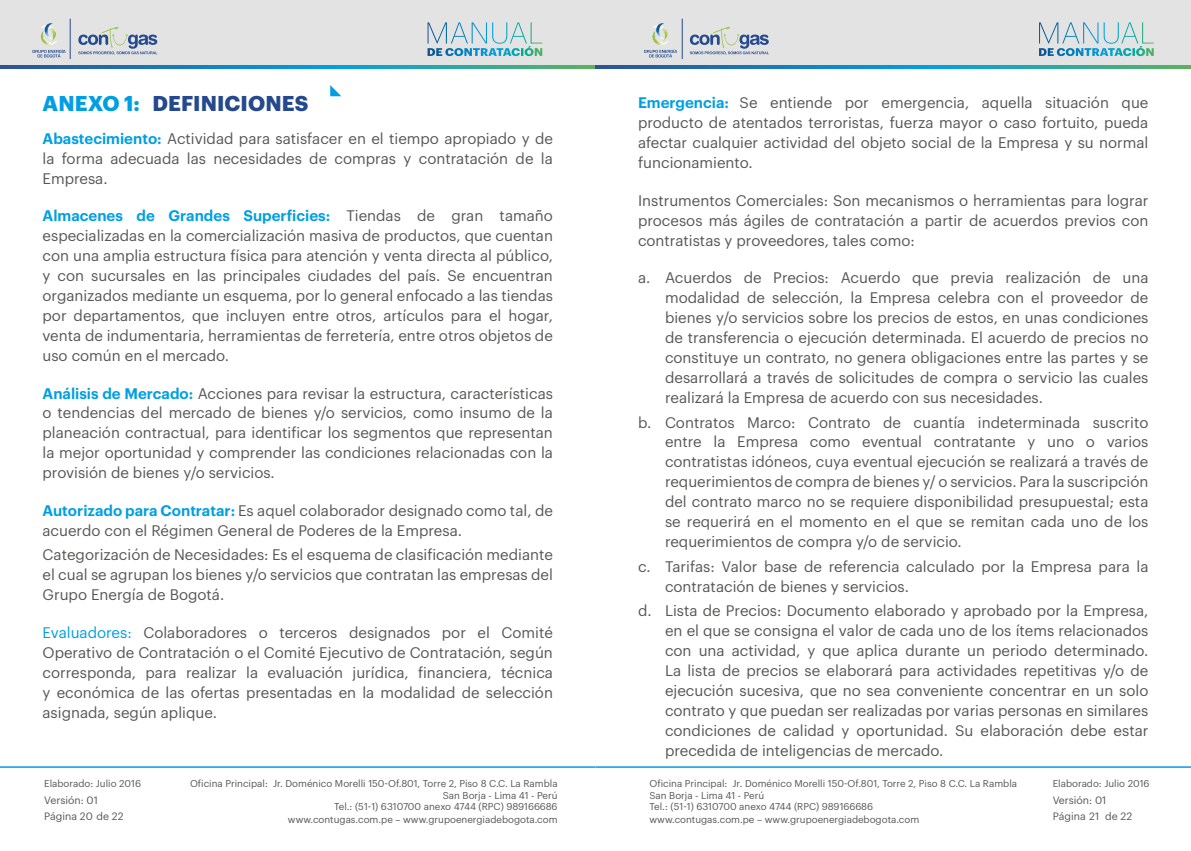
<style>
.page{position:relative;width:1191px;height:851px;background:#fff}
.page>*{position:absolute;margin:0;border:0;box-sizing:border-box;transform-origin:0 0}
.t1{font:700 21px "Graphik";letter-spacing:.005em;color:#25498d}
.t2{font:15px/20px "Graphik";color:#575756;text-align:justify}
.t3{font:10.5px/16.5px "Graphik";color:#575756}
.t4{font:9.75px/12px "Graphik";color:#575756;text-align:right}
.s1{color:#009fe3}
.s2{font-weight:600;color:#009fe3}
</style>
<div class="page">
<div style="left:0;top:0;width:595px;height:65px;background:#e3e3e3"></div>
<div style="left:595px;top:0;width:596px;height:65px;background:#e3e3e3"></div>
<img style="left:0;top:65px;width:1191px;height:3px">
<svg style="left:427px;top:22px;width:115px;height:34px"></svg>
<svg style="left:1039px;top:22px;width:114px;height:34px"></svg>
<svg style="left:78px;top:27px;width:79px;height:28px"></svg>
<svg style="left:690px;top:27px;width:79px;height:28px"></svg>
<hr style="left:70px;top:19px;width:1px;height:40px;background:#25498d">
<hr style="left:682px;top:19px;width:1px;height:40px;background:#25498d">
<svg style="left:32px;top:49px;width:34px;height:8px"></svg>
<img style="left:41px;top:31px;width:4px;height:12px">
<svg style="left:41px;top:23px;width:10px;height:8px"></svg>
<svg style="left:644px;top:49px;width:33px;height:8px"></svg>
<img style="left:652px;top:31px;width:5px;height:12px">
<svg style="left:653px;top:23px;width:10px;height:8px"></svg>
<hr style="left:0;top:766px;width:595px;height:1px;background:#009fe3">
<hr style="left:595px;top:766px;width:596px;height:1px;background:#009fe3">
<svg style="left:330px;top:85px;width:11px;height:11px"></svg>
<h1 class="t1" style="left:43px;top:87px;width:267px"><span class="s1">ANEXO 1:</span> DEFINICIONES</h1>
<p class="t2" style="left:43px;top:127px;width:512px"><span class="s2">Abastecimiento:</span> Actividad para satisfacer en el tiempo apropiado y de la forma adecuada las necesidades de compras y contratación de la Empresa.</p>
<p class="t2" style="left:43px;top:204px;width:512px"><span class="s2">Almacenes de Grandes Superficies:</span> Tiendas de gran tamaño especializadas en la comercialización masiva de productos, que cuentan con una amplia estructura física para atención y venta directa al público, y con sucursales en las principales ciudades del país. Se encuentran organizados mediante un esquema, por lo general enfocado a las tiendas por departamentos, que incluyen entre otros, artículos para el hogar, venta de indumentaria, herramientas de ferretería, entre otros objetos de uso común en el mercado.</p>
<p class="t2" style="left:43px;top:382px;width:512px"><span class="s2">Análisis de Mercado:</span> Acciones para revisar la estructura, características o tendencias del mercado de bienes y/o servicios, como insumo de la planeación contractual, para identificar los segmentos que representan la mejor oportunidad y comprender las condiciones relacionadas con la provisión de bienes y/o servicios.</p>
<p class="t2" style="left:43px;top:499px;width:512px"><span class="s2">Autorizado para Contratar:</span> Es aquel colaborador designado como tal, de acuerdo con el Régimen General de Poderes de la Empresa.</p>
<p class="t2" style="left:43px;top:543px;width:512px">Categorización de Necesidades: Es el esquema de clasificación mediante el cual se agrupan los bienes y/o servicios que contratan las empresas del Grupo Energía de Bogotá.</p>
<p class="t2" style="left:43px;top:620px;width:512px"><span class="s1">Evaluadores:</span> Colaboradores o terceros designados por el Comité Operativo de Contratación o el Comité Ejecutivo de Contratación, según corresponda, para realizar la evaluación jurídica, financiera, técnica y económica de las ofertas presentadas en la modalidad de selección asignada, según aplique.</p>
<p class="t2" style="left:638px;top:92px;width:512px"><span class="s2">Emergencia:</span> Se entiende por emergencia, aquella situación que producto de atentados terroristas, fuerza mayor o caso fortuito, pueda afectar cualquier actividad del objeto social de la Empresa y su normal funcionamiento.</p>
<p class="t2" style="left:638px;top:189px;width:512px">Instrumentos Comerciales: Son mecanismos o herramientas para lograr procesos más ágiles de contratación a partir de acuerdos previos con contratistas y proveedores, tales como:</p>
<p class="t2" style="left:665px;top:267px;width:485px;text-indent:-27px">a. Acuerdos de Precios: Acuerdo que previa realización de una modalidad de selección, la Empresa celebra con el proveedor de bienes y/o servicios sobre los precios de estos, en unas condiciones de transferencia o ejecución determinada. El acuerdo de precios no constituye un contrato, no genera obligaciones entre las partes y se desarrollará a través de solicitudes de compra o servicio las cuales realizará la Empresa de acuerdo con sus necesidades.</p>
<p class="t2" style="left:665px;top:411px;width:485px;text-indent:-27px">b. Contratos Marco: Contrato de cuantía indeterminada suscrito entre la Empresa como eventual contratante y uno o varios contratistas idóneos, cuya eventual ejecución se realizará a través de requerimientos de compra de bienes y/ o servicios. Para la suscripción del contrato marco no se requiere disponibilidad presupuestal; esta se requerirá en el momento en el que se remitan cada uno de los requerimientos de compra y/o de servicio.</p>
<p class="t2" style="left:665px;top:555px;width:485px;text-indent:-27px">c. Tarifas: Valor base de referencia calculado por la Empresa para la contratación de bienes y servicios.</p>
<p class="t2" style="left:665px;top:599px;width:485px;text-indent:-27px">d. Lista de Precios: Documento elaborado y aprobado por la Empresa, en el que se consigna el valor de cada uno de los ítems relacionados con una actividad, y que aplica durante un periodo determinado.<br>La lista de precios se elaborará para actividades repetitivas y/o de ejecución sucesiva, que no sea conveniente concentrar en un solo contrato y que puedan ser realizadas por varias personas en similares condiciones de calidad y oportunidad. Su elaboración debe estar precedida de inteligencias de mercado.</p>
<p class="t4" style="left:44px;top:776px;width:98px">Elaborado: Julio 2016</p>
<p class="t3" style="left:44px;top:790px;width:81px">Versión: 01<br>Página 20 de 22</p>
<p class="t4" style="left:190px;top:776px;width:369px">Oficina Principal: Jr. Doménico Morelli 150-Of.801, Torre 2, Piso 8 C.C. La Rambla San Borja - Lima 41 - Perú<br>Tel.: (51-1) 6310700 anexo 4744 (RPC) 989166686<br>www.contugas.com.pe – www.grupoenergiadebogota.com</p>
<p class="t4" style="left:649px;top:776px;width:369px;text-align:left">Oficina Principal: Jr. Doménico Morelli 150-Of.801, Torre 2, Piso 8 C.C. La Rambla San Borja - Lima 41 - Perú<br>Tel.: (51-1) 6310700 anexo 4744 (RPC) 989166686<br>www.contugas.com.pe – www.grupoenergiadebogota.com</p>
<p class="t4" style="left:1052px;top:776px;width:98px">Elaborado: Julio 2016</p>
<p class="t3" style="left:1052px;top:790px;width:55px">Versión: 01<br>Página 21</p>
<p class="t3" style="left:1105px;top:807px;width:28px">de 22</p>
</div>
